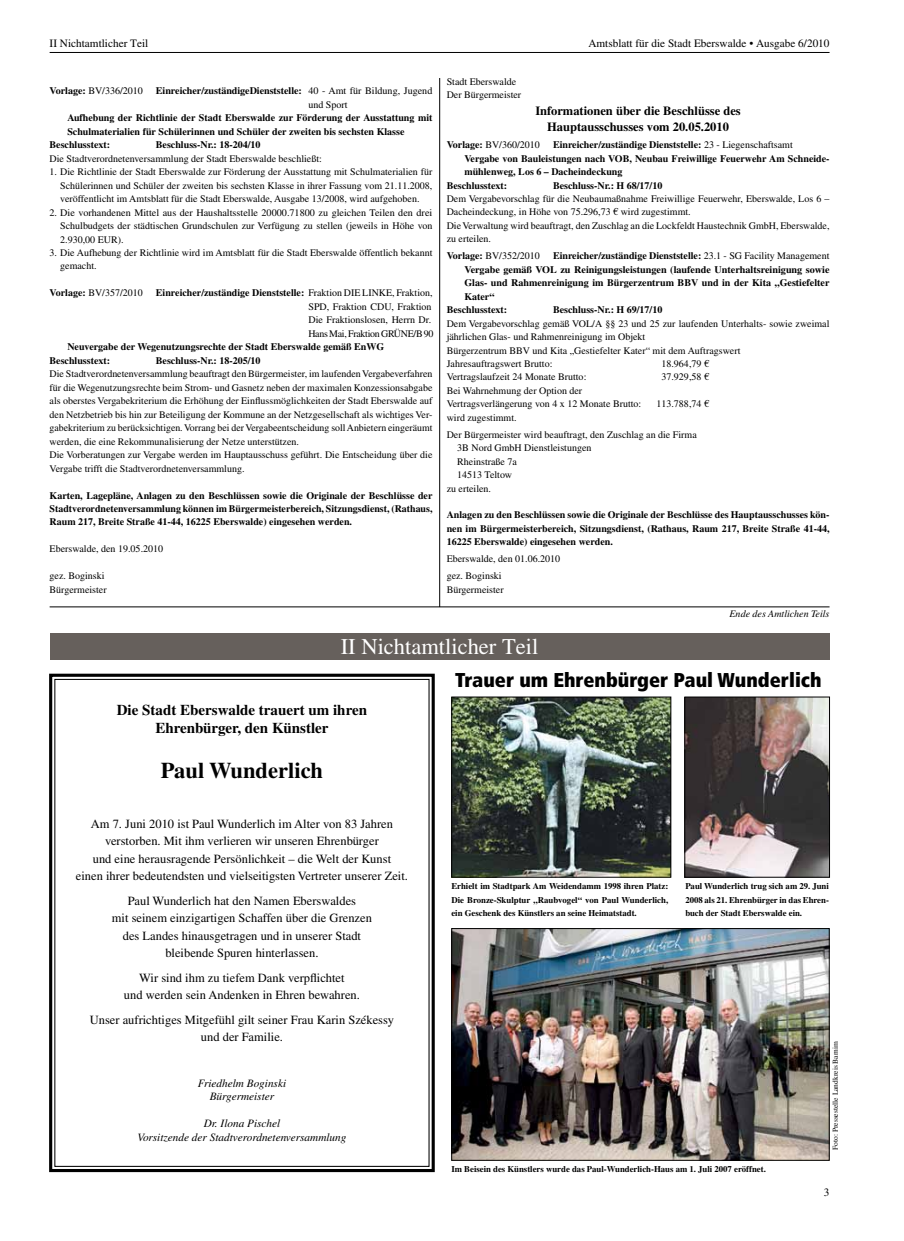
<style>
.page{position:relative;width:904px;height:1241px;background:#fff}
.page>*{position:absolute;margin:0;border:0;box-sizing:border-box;transform-origin:0 0}
.t1{font:22.5px "Times LT Std";color:#fff}
.t2{font:700 22.5px "Times LT Std";color:#000}
.t3{font:900 condensed 20px "Frutiger LT Std";color:#000}
.t4{font:700 15px/18px "Times LT Std";color:#000;text-align:center}
.t5{font:12.5px/17.5px "Times LT Std";color:#000;text-align:center}
.t6{font:700 12.5px/16.5px "Times LT Std";color:#000;text-align:center}
.t7{font:italic 11.25px/13.5px "Times LT Std";color:#000;text-align:center}
.t8{font:11.25px "Times LT Std";color:#000}
.t9{font:10px/13.5px "Times LT Std";color:#000}
.t10{font:700 10px/13.5px "Times LT Std";color:#000;text-align:justify}
.t11{font:italic 10px "Times LT Std";color:#000}
.t12{font:700 8.75px/13.5px "Times LT Std";color:#000;text-align:justify}
.t13{font:7.5px "Times LT Std";color:#000}
.s1{font-weight:700}
.s2{font-weight:400}
</style>
<div class="page">
<hr style="left:50px;top:52px;width:779px;height:1px;background:#000">
<hr style="left:439px;top:78px;width:1px;height:529px;background:#000">
<hr style="left:50px;top:606px;width:779px;height:1px;background:#000">
<div style="left:50px;top:633px;width:779px;height:27px;background:#66605c"></div>
<svg style="left:49px;top:673px;width:386px;height:500px"></svg>
<img style="left:686px;top:698px;width:141px;height:177px">
<div style="left:684px;top:696px;width:145px;height:181px;border:1px solid #000"></div>
<img style="left:453px;top:930px;width:374px;height:228px">
<div style="left:451px;top:928px;width:378px;height:232px;border:1px solid #000"></div>
<img style="left:453px;top:698px;width:216px;height:177px">
<div style="left:451px;top:696px;width:220px;height:181px;border:1px solid #000"></div>
<p class="t8" style="left:50px;top:37px;width:100px">II Nichtamtlicher Teil</p>
<p class="t8" style="left:588px;top:37px;width:243px">Amtsblatt für die Stadt Eberswalde • Ausgabe 6/2010</p>
<p class="t9" style="left:50px;top:84px;width:95px"><span class="s1">Vorlage:</span> BV/336/2010</p>
<p class="t10" style="left:308px;top:84px;width:125px;text-indent:-152px">Einreicher/zuständigeDienststelle: <span class="s2">40 - Amt für Bildung, Jugend und Sport</span></p>
<p class="t10" style="left:67px;top:111px;width:366px">Aufhebung der Richtlinie der Stadt Eberswalde zur Förderung der Ausstattung mit</p>
<p class="t10" style="left:67px;top:124px;width:338px">Schulmaterialien für Schülerinnen und Schüler der zweiten bis sechsten Klasse</p>
<p class="t10" style="left:50px;top:138px;width:62px">Beschlusstext:</p>
<p class="t10" style="left:156px;top:138px;width:106px">Beschluss-Nr.: 18-204/10</p>
<p class="t9" style="left:50px;top:151px;width:274px">Die Stadtverordnetenversammlung der Stadt Eberswalde beschließt:</p>
<p class="t9" style="left:60px;top:165px;width:374px;text-align:justify;text-indent:-11px">1. Die Richtlinie der Stadt Eberswalde zur Förderung der Ausstattung mit Schulmaterialien für Schülerinnen und Schüler der zweiten bis sechsten Klasse in ihrer Fassung vom 21.11.2008, veröffentlicht im Amtsblatt für die Stadt Eberswalde, Ausgabe 13/2008, wird aufgehoben.</p>
<p class="t9" style="left:60px;top:205px;width:374px;text-align:justify;text-indent:-11px">2. Die vorhandenen Mittel aus der Haushaltsstelle 20000.71800 zu gleichen Teilen den drei Schulbudgets der städtischen Grundschulen zur Verfügung zu stellen (jeweils in Höhe von 2.930,00 EUR).</p>
<p class="t9" style="left:60px;top:246px;width:374px;text-indent:-11px">3. Die Aufhebung der Richtlinie wird im Amtsblatt für die Stadt Eberswalde öffentlich bekannt gemacht.</p>
<p class="t9" style="left:50px;top:286px;width:95px"><span class="s1">Vorlage:</span> BV/357/2010</p>
<p class="t9" style="left:308px;top:286px;width:127px;text-indent:-152px"><span class="s1">Einreicher/zuständige Dienststelle:</span> Fraktion DIE LINKE, Fraktion, SPD, Fraktion CDU, Fraktion Die Fraktionslosen, Herrn Dr.<br>Hans Mai, Fraktion GRÜNE/B 90</p>
<p class="t10" style="left:50px;top:340px;width:336px;text-indent:18px">Neuvergabe der Wegenutzungsrechte der Stadt Eberswalde gemäß EnWG<br>Beschlusstext:</p>
<p class="t10" style="left:156px;top:353px;width:106px">Beschluss-Nr.: 18-205/10</p>
<p class="t9" style="left:50px;top:367px;width:384px">Die Stadtverordnetenversammlung beauftragt den Bürgermeister, im laufenden Vergabeverfahren für die Wegenutzungsrechte beim Strom- und Gasnetz neben der maximalen Konzessionsabgabe als oberstes Vergabekriterium die Erhöhung der Einflussmöglichkeiten der Stadt Eberswalde auf den Netzbetrieb bis hin zur Beteiligung der Kommune an der Netzgesellschaft als wichtiges Ver&shy;gabekriterium zu berücksichtigen. Vorrang bei der Vergabeentscheidung soll Anbietern eingeräumt werden, die eine Rekommunalisierung der Netze unterstützen.<br>Die Vorberatungen zur Vergabe werden im Hauptausschuss geführt. Die Entscheidung über die Vergabe trifft die Stadtverordnetenversammlung.</p>
<p class="t10" style="left:50px;top:488px;width:384px">Karten, Lagepläne, Anlagen zu den Beschlüssen sowie die Originale der Beschlüsse der Stadtverordnetenversammlung können im Bürgermeisterbereich, Sitzungsdienst, (Rathaus, Raum 217, Breite Straße 41-44, 16225 Eberswalde) eingesehen werden.</p>
<p class="t9" style="left:50px;top:542px;width:115px">Eberswalde, den 19.05.2010</p>
<p class="t9" style="left:50px;top:569px;width:59px">gez. Boginski<br>Bürgermeister</p>
<p class="t9" style="left:446px;top:75px;width:76px">Stadt Eberswalde<br>Der Bürgermeister</p>
<p class="t6" style="left:535px;top:102px;width:207px">Informationen über die Beschlüsse des<br>Hauptausschusses vom 20.05.2010</p>
<p class="t9" style="left:446px;top:138px;width:95px"><span class="s1">Vorlage:</span> BV/360/2010</p>
<p class="t10" style="left:553px;top:138px;width:241px">Einreicher/zuständige Dienststelle: <span class="s2">23 - Liegenschaftsamt</span></p>
<p class="t10" style="left:464px;top:151px;width:366px">Vergabe von Bauleistungen nach VOB, Neubau Freiwillige Feuerwehr Am Schneide-</p>
<p class="t10" style="left:464px;top:165px;width:160px">mühlenweg, Los 6 – Dacheindeckung</p>
<p class="t10" style="left:446px;top:178px;width:62px">Beschlusstext:</p>
<p class="t10" style="left:553px;top:178px;width:111px">Beschluss-Nr.: H 68/17/10</p>
<p class="t9" style="left:446px;top:192px;width:384px">Dem Vergabevorschlag für die Neubaumaßnahme Freiwillige Feuerwehr, Eberswalde, Los 6 – Dacheindeckung, in Höhe von 75.296,73 € wird zugestimmt.<br>Die Verwaltung wird beauftragt, den Zuschlag an die Lockfeldt Haustechnik GmbH, Eberswalde, zu erteilen.</p>
<p class="t9" style="left:446px;top:249px;width:95px"><span class="s1">Vorlage:</span> BV/352/2010</p>
<p class="t10" style="left:553px;top:249px;width:278px">Einreicher/zuständige Dienststelle: <span class="s2">23.1 - SG Facility Management</span></p>
<p class="t10" style="left:464px;top:262px;width:366px">Vergabe gemäß VOL zu Reinigungsleistungen (laufende Unterhaltsreinigung sowie</p>
<p class="t10" style="left:464px;top:276px;width:366px">Glas- und Rahmenreinigung im Bürgerzentrum BBV und in der Kita „Gestiefelter</p>
<p class="t10" style="left:464px;top:289px;width:31px">Kater“</p>
<p class="t10" style="left:446px;top:303px;width:62px">Beschlusstext:</p>
<p class="t10" style="left:553px;top:303px;width:111px">Beschluss-Nr.: H 69/17/10</p>
<p class="t9" style="left:446px;top:316px;width:384px">Dem Vergabevorschlag gemäß VOL/A §§ 23 und 25 zur laufenden Unterhalts- sowie zweimal jährlichen Glas- und Rahmenreinigung im Objekt<br>Bürgerzentrum BBV und Kita „Gestiefelter Kater“ mit dem Auftragswert<br>Jahresauftragswert Brutto:</p>
<p class="t9" style="left:661px;top:357px;width:49px">18.964,79 €</p>
<p class="t9" style="left:446px;top:370px;width:141px">Vertragslaufzeit 24 Monate Brutto:</p>
<p class="t9" style="left:661px;top:370px;width:49px">37.929,58 €</p>
<p class="t9" style="left:446px;top:383px;width:196px">Bei Wahrnehmung der Option der<br>Vertragsverlängerung von 4 x 12 Monate Brutto:</p>
<p class="t9" style="left:656px;top:397px;width:54px">113.788,74 €</p>
<p class="t9" style="left:446px;top:409px;width:252px;line-height:17px">wird zugestimmt.<br>Der Bürgermeister wird beauftragt, den Zuschlag an die Firma</p>
<p class="t9" style="left:457px;top:441px;width:136px">3B Nord GmbH Dienstleistungen</p>
<p class="t9" style="left:457px;top:454px;width:61px">Rheinstraße 7a</p>
<p class="t9" style="left:457px;top:468px;width:56px">14513 Teltow</p>
<p class="t9" style="left:446px;top:481px;width:46px">zu erteilen.</p>
<p class="t10" style="left:446px;top:508px;width:384px">Anlagen zu den Beschlüssen sowie die Originale der Beschlüsse des Hauptausschusses kön&shy;nen im Bürgermeisterbereich, Sitzungsdienst, (Rathaus, Raum 217, Breite Straße 41-44, 16225 Eberswalde) eingesehen werden.</p>
<p class="t9" style="left:446px;top:550px;width:115px;line-height:17px">Eberswalde, den 01.06.2010 gez. Boginski</p>
<p class="t9" style="left:446px;top:582px;width:59px">Bürgermeister</p>
<p class="t11" style="left:729px;top:608px;width:101px">Ende des Amtlichen Teils</p>
<h1 class="t1" style="left:341px;top:634px;width:199px">II Nichtamtlicher Teil</h1>
<h3 class="t4" style="left:117px;top:700px;width:252px">Die Stadt Eberswalde trauert um ihren<br>Ehrenbürger, den Künstler</h3>
<h1 class="t2" style="left:161px;top:757px;width:164px">Paul Wunderlich</h1>
<p class="t5" style="left:76px;top:814px;width:333px">Am 7. Juni 2010 ist Paul Wunderlich im Alter von 83 Jahren verstorben. Mit ihm verlieren wir unseren Ehrenbürger<br>und eine herausragende Persönlichkeit – die Welt der Kunst<br>einen ihrer bedeutendsten und vielseitigsten Vertreter unserer Zeit.</p>
<p class="t5" style="left:112px;top:891px;width:261px">Paul Wunderlich hat den Namen Eberswaldes<br>mit seinem einzigartigen Schaffen über die Grenzen des Landes hinausgetragen und in unserer Stadt bleibende Spuren hinterlassen.</p>
<p class="t5" style="left:124px;top:968px;width:237px">Wir sind ihm zu tiefem Dank verpflichtet<br>und werden sein Andenken in Ehren bewahren.</p>
<p class="t5" style="left:90px;top:1010px;width:306px">Unser aufrichtiges Mitgefühl gilt seiner Frau Karin Székessy und der Familie.</p>
<p class="t7" style="left:198px;top:1075px;width:90px">Friedhelm Boginski<br>Bürgermeister</p>
<p class="t7" style="left:137px;top:1116px;width:211px">Dr. Ilona Pischel<br>Vorsitzende der Stadtverordnetenversammlung</p>
<h2 class="t3" style="left:455px;top:668px;width:368px">Trauer um Ehrenbürger Paul Wunderlich</h2>
<p class="t12" style="left:451px;top:879px;width:218px">Erhielt im Stadtpark Am Weidendamm 1998 ihren Platz:<br>Die Bronze-Skulptur „Raubvogel“ von Paul Wunderlich, ein Geschenk des Künstlers an seine Heimatstadt.</p>
<p class="t12" style="left:685px;top:879px;width:145px">Paul Wunderlich trug sich am 29. Juni 2008 als 21. Ehrenbürger in das Ehren&shy;buch der Stadt Eberswalde ein.</p>
<p class="t13" style="left:831px;top:1149px;width:110px;rotate:-90deg">Foto: Pressestelle Landkreis Barnim</p>
<p class="t12" style="left:451px;top:1162px;width:316px">Im Beisein des Künstlers wurde das Paul-Wunderlich-Haus am 1. Juli 2007 eröffnet.</p>
<p class="t8" style="left:824px;top:1185px;width:7px">3</p>
</div>
